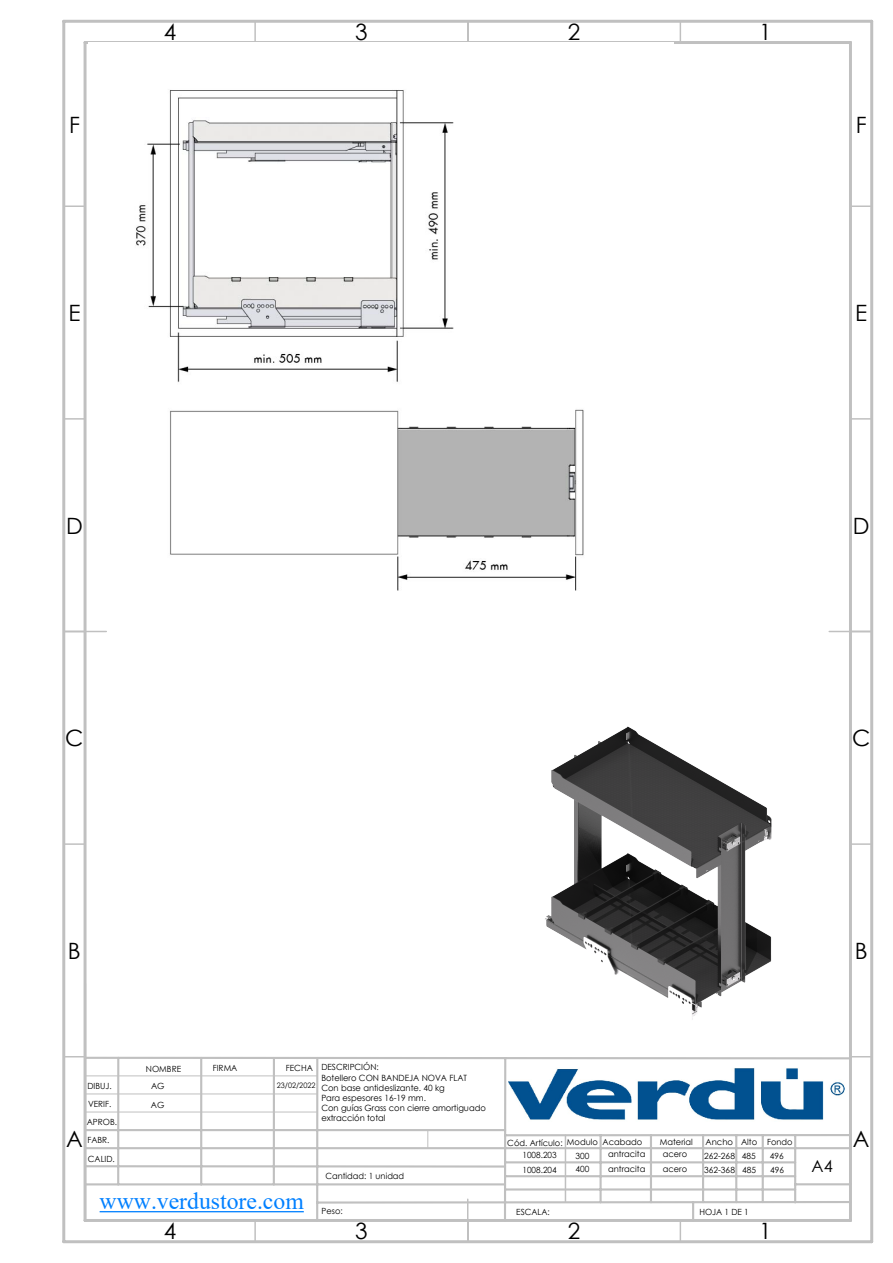
<style>
.page{position:relative;width:893px;height:1263px;background:#fff}
.page>*{position:absolute;margin:0;border:0;box-sizing:border-box;transform-origin:0 0}
.t1{font:24px "Times New Roman";color:#0080ff}
.t2{font:22.5px "Century Gothic";color:#000}
.t3{font:16.5px "Century Gothic";color:#000}
.t4{font:8.55px/10.2px "Century Gothic";color:#000}
.t5{font:8.55px/17.9px "Century Gothic";color:#000;scale:.96 1}
.t6{font:7.5px "Century Gothic";color:#000}
</style>
<div class="page">
<hr style="left:64px;top:631px;width:42px;height:1px;background:#c0c0c0">
<hr style="left:829px;top:631px;width:43px;height:1px;background:#c0c0c0">
<svg style="left:65px;top:1056px;width:18px;height:1px"></svg>
<svg style="left:853px;top:1056px;width:17px;height:1px"></svg>
<hr style="left:64px;top:843px;width:21px;height:2px;background:#c0c0c0">
<hr style="left:850px;top:843px;width:22px;height:2px;background:#c0c0c0">
<hr style="left:64px;top:418px;width:21px;height:2px;background:#c0c0c0">
<hr style="left:850px;top:418px;width:22px;height:2px;background:#c0c0c0">
<hr style="left:64px;top:205px;width:21px;height:2px;background:#c0c0c0">
<hr style="left:850px;top:205px;width:22px;height:2px;background:#c0c0c0">
<hr style="left:254px;top:21px;width:2px;height:22px;background:#c0c0c0">
<hr style="left:254px;top:1220px;width:2px;height:22px;background:#c0c0c0">
<svg style="left:467px;top:23px;width:1px;height:18px"></svg>
<svg style="left:467px;top:1223px;width:1px;height:17px"></svg>
<svg style="left:680px;top:23px;width:1px;height:18px"></svg>
<svg style="left:680px;top:1223px;width:1px;height:17px"></svg>
<svg style="left:83px;top:981px;width:770px;height:242px"></svg>
<hr style="left:84px;top:43px;width:3px;height:1177px;background:#c0c0c0">
<hr style="left:85px;top:41px;width:765px;height:3px;background:#c0c0c0">
<hr style="left:849px;top:43px;width:3px;height:1177px;background:#c0c0c0">
<hr style="left:85px;top:1219px;width:765px;height:3px;background:#c0c0c0">
<hr style="left:62px;top:21px;width:3px;height:1221px;background:#c0c0c0">
<hr style="left:64px;top:20px;width:808px;height:3px;background:#c0c0c0">
<hr style="left:870px;top:21px;width:3px;height:1221px;background:#c0c0c0">
<hr style="left:64px;top:1240px;width:808px;height:3px;background:#c0c0c0">
<hr style="left:100px;top:1211px;width:204px;height:1px;background:#0080ff">
<img style="left:88px;top:43px;width:586px;height:548px">
<img style="left:482px;top:726px;width:353px;height:323px">
<h2 class="t2" style="left:164px;top:16px;width:14px">4</h2>
<h2 class="t2" style="left:355px;top:16px;width:14px">3</h2>
<h2 class="t2" style="left:568px;top:16px;width:14px">2</h2>
<h2 class="t2" style="left:759px;top:16px;width:14px">1</h2>
<h2 class="t2" style="left:69px;top:109px;width:12px">F</h2>
<h2 class="t2" style="left:856px;top:109px;width:12px">F</h2>
<h2 class="t2" style="left:68px;top:297px;width:14px">E</h2>
<h2 class="t2" style="left:855px;top:297px;width:14px">E</h2>
<h2 class="t2" style="left:66px;top:510px;width:18px">D</h2>
<h2 class="t2" style="left:853px;top:510px;width:18px">D</h2>
<h2 class="t2" style="left:65px;top:722px;width:20px">C</h2>
<h2 class="t2" style="left:852px;top:722px;width:20px">C</h2>
<h2 class="t2" style="left:68px;top:935px;width:14px">B</h2>
<h2 class="t2" style="left:855px;top:935px;width:14px">B</h2>
<p class="t4" style="left:321px;top:1061px;width:166px">DESCRIPCIÓN:<br>Botellero CON BANDEJA NOVA FLAT<br>Con base antideslizante. 40 kg<br>Para espesores 16-19 mm.<br>Con guías Grass con cierre amortiguado extracción total</p>
<p class="t4" style="left:146px;top:1063px;width:37px">NOMBRE</p>
<p class="t4" style="left:213px;top:1063px;width:26px">FIRMA</p>
<p class="t4" style="left:286px;top:1063px;width:29px">FECHA</p>
<p class="t4" style="left:151px;top:1076px;width:15px;line-height:18.6px">AG<br>AG</p>
<p class="t5" style="left:87px;top:1077px;width:33px">DIBUJ.<br>VERIF.<br>APROB.</p>
<p class="t4" style="left:87px;top:1130px;width:29px;line-height:18.6px">FABR.<br>CALID.</p>
<p class="t6" style="left:277px;top:1080px;width:40px">23/02/2022</p>
<h2 class="t2" style="left:66px;top:1123px;width:18px">A</h2>
<h2 class="t2" style="left:853px;top:1123px;width:18px">A</h2>
<p class="t4" style="left:660px;top:1136px;width:34px">Material</p>
<p class="t4" style="left:704px;top:1134px;width:55px;line-height:14.1px">Ancho Alto<br>262-268<br>362-368</p>
<p class="t4" style="left:767px;top:1136px;width:27px">Fondo</p>
<p class="t4" style="left:567px;top:1134px;width:32px;line-height:14px;text-align:center">Modulo<br>300</p>
<p class="t4" style="left:575px;top:1163px;width:15px">400</p>
<p class="t4" style="left:608px;top:1163px;width:39px">antracita</p>
<p class="t4" style="left:602px;top:1136px;width:41px">Acabado</p>
<p class="t4" style="left:507px;top:1138px;width:57px">Cód. Artículo:</p>
<p class="t4" style="left:522px;top:1149px;width:36px">1008.203</p>
<p class="t4" style="left:608px;top:1149px;width:39px">antracita</p>
<p class="t4" style="left:522px;top:1165px;width:36px">1008.204</p>
<p class="t4" style="left:663px;top:1147px;width:26px;line-height:14.4px">acero acero</p>
<p class="t4" style="left:742px;top:1151px;width:15px">485</p>
<p class="t4" style="left:770px;top:1151px;width:15px">496</p>
<h3 class="t3" style="left:812px;top:1154px;width:23px">A4</h3>
<p class="t4" style="left:742px;top:1165px;width:15px">485</p>
<p class="t4" style="left:770px;top:1165px;width:15px">496</p>
<p class="t4" style="left:325px;top:1171px;width:80px">Cantidad: 1 unidad</p>
<h1 class="t1" style="left:100px;top:1184px;width:206px">www.verdustore.com</h1>
<h2 class="t2" style="left:164px;top:1215px;width:14px">4</h2>
<p class="t4" style="left:322px;top:1206px;width:23px">Peso:</p>
<h2 class="t2" style="left:355px;top:1215px;width:14px">3</h2>
<p class="t4" style="left:516px;top:1206px;width:35px">ESCALA:</p>
<p class="t4" style="left:699px;top:1206px;width:51px">HOJA 1 DE 1</p>
<h2 class="t2" style="left:568px;top:1215px;width:14px">2</h2>
<h2 class="t2" style="left:759px;top:1215px;width:14px">1</h2>
</div>
